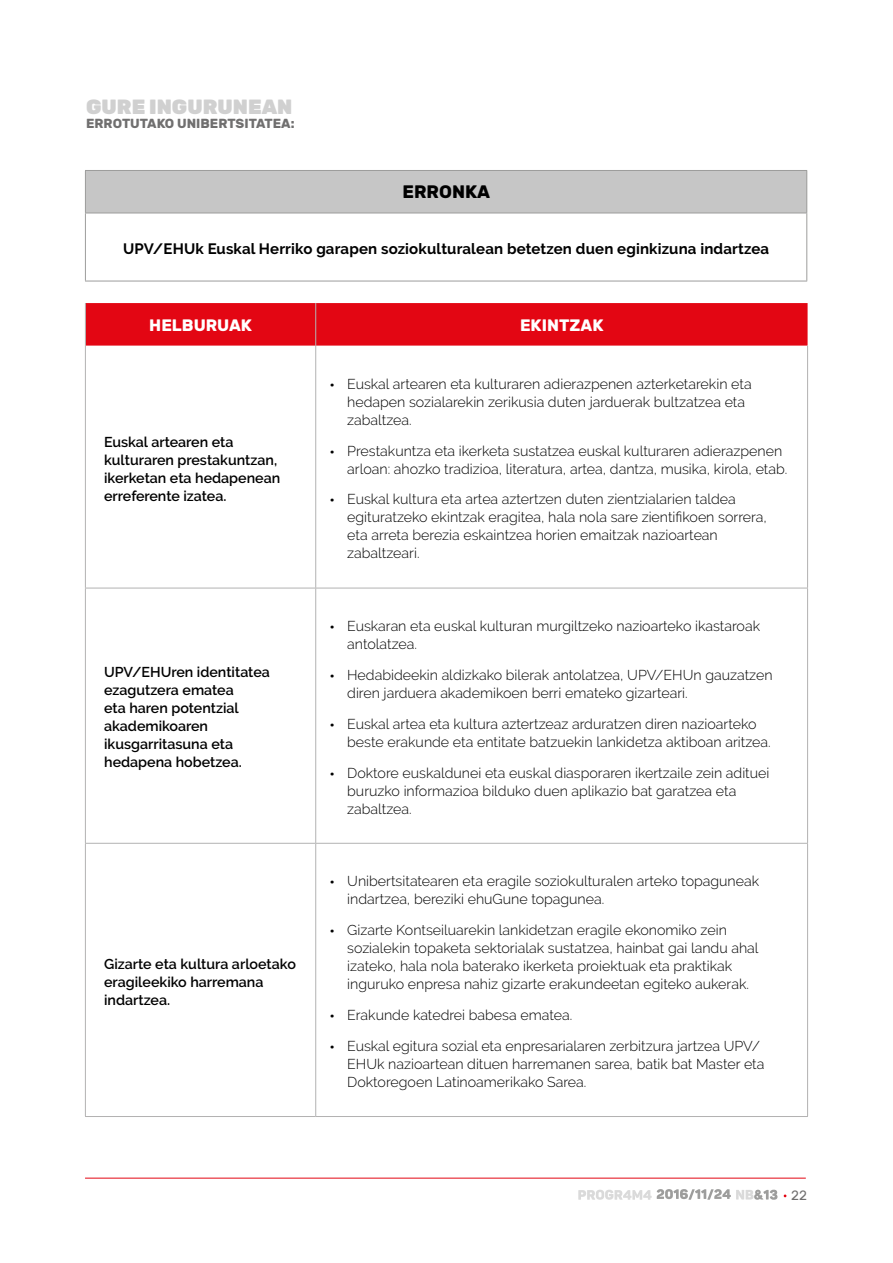
<style>
.page{position:relative;width:893px;height:1263px;background:#fff}
.page>*{position:absolute;margin:0;border:0;box-sizing:border-box;transform-origin:0 0}
.t1{font:900 20.55px "Rubik";color:#d0d0d0}
.t2{font:700 18px "Rubik";color:#000}
.t3{font:700 16.5px "Rubik";color:#fff}
.t4{font:700 15px "Raleway";letter-spacing:.01em;color:#000}
.t5{font:300 14.25px/18px "Raleway";color:#000}
.t6{font:600 14.25px/18px "Raleway";color:#000}
.t7{font:13.5px "Rubik";color:#706f6f}
.t8{font:700 13.05px "Rubik";color:#706f6f}
.s1{font-family:"EHU Sans";font-size:13.5px}
</style>
<div class="page">
<hr style="left:85px;top:1178px;width:721px;height:1px;background:#e30613">
<svg style="left:578px;top:1189px;width:199px;height:11px"></svg>
<div style="left:85px;top:170px;width:722px;height:43px;background:#c6c6c6"></div>
<hr style="left:85px;top:170px;width:722px;height:1px;background:#9d9d9c">
<hr style="left:85px;top:171px;width:1px;height:42px;background:#9d9d9c">
<hr style="left:806px;top:171px;width:1px;height:42px;background:#9d9d9c">
<hr style="left:85px;top:213px;width:722px;height:1px;background:#9d9d9c">
<hr style="left:85px;top:213px;width:1px;height:68px;background:#9d9d9c">
<hr style="left:806px;top:213px;width:1px;height:68px;background:#9d9d9c">
<hr style="left:85px;top:281px;width:722px;height:1px;background:#9d9d9c">
<div style="left:86px;top:303px;width:722px;height:43px;background:#e30613"></div>
<hr style="left:85px;top:303px;width:1px;height:43px;background:#b3b2b2">
<hr style="left:315px;top:303px;width:1px;height:43px;background:#b3b2b2">
<hr style="left:85px;top:346px;width:1px;height:242px;background:#b3b2b2">
<hr style="left:315px;top:346px;width:1px;height:242px;background:#b3b2b2">
<hr style="left:807px;top:346px;width:1px;height:242px;background:#b3b2b2">
<hr style="left:85px;top:588px;width:231px;height:1px;background:#b3b2b2">
<hr style="left:85px;top:588px;width:1px;height:255px;background:#b3b2b2">
<hr style="left:316px;top:588px;width:492px;height:1px;background:#b3b2b2">
<hr style="left:315px;top:588px;width:1px;height:255px;background:#b3b2b2">
<hr style="left:807px;top:588px;width:1px;height:255px;background:#b3b2b2">
<hr style="left:85px;top:843px;width:231px;height:1px;background:#b3b2b2">
<hr style="left:85px;top:844px;width:1px;height:272px;background:#b3b2b2">
<hr style="left:316px;top:843px;width:492px;height:1px;background:#b3b2b2">
<hr style="left:315px;top:844px;width:1px;height:272px;background:#b3b2b2">
<hr style="left:807px;top:844px;width:1px;height:272px;background:#b3b2b2">
<hr style="left:85px;top:1116px;width:231px;height:1px;background:#b3b2b2">
<hr style="left:316px;top:1116px;width:492px;height:1px;background:#b3b2b2">
<h1 class="t1" style="left:86px;top:95px;width:208px">GURE INGURUNEAN</h1>
<p class="t8" style="left:86px;top:115px;width:210px">ERROTUTAKO UNIBERTSITATEA:</p>
<p class="t2" style="left:402px;top:182px;width:89px">ERRONKA</p>
<p class="t4" style="left:123px;top:240px;width:648px">UPV/EHUk Euskal Herriko garapen soziokulturalean betetzen duen eginkizuna indartzea</p>
<p class="t3" style="left:149px;top:315px;width:104px">HELBURUAK</p>
<p class="t3" style="left:520px;top:315px;width:85px">EKINTZAK</p>
<p class="t6" style="left:104px;top:432px;width:178px">Euskal artearen eta kulturaren prestakuntzan, ikerketan eta hedapenean erreferente izatea.</p>
<p class="t6" style="left:104px;top:663px;width:167px">UPV/EHUren identitatea ezagutzera ematea<br>eta haren potentzial akademikoaren ikusgarritasuna eta hedapena hobetzea.</p>
<p class="t6" style="left:104px;top:954px;width:193px">Gizarte eta kultura arloetako eragileekiko harremana indartzea.</p>
<p class="t5" style="left:347px;top:375px;width:406px;text-indent:-17px"><span class="s1">•</span> Euskal artearen eta kulturaren adierazpenen azterketarekin eta hedapen sozialarekin zerikusia duten jarduerak bultzatzea eta zabaltzea.</p>
<p class="t5" style="left:347px;top:441px;width:442px;text-indent:-17px"><span class="s1">•</span> Prestakuntza eta ikerketa sustatzea euskal kulturaren adierazpenen arloan: ahozko tradizioa, literatura, artea, dantza, musika, kirola, etab.</p>
<p class="t5" style="left:347px;top:490px;width:421px;text-indent:-17px"><span class="s1">•</span> Euskal kultura eta artea aztertzen duten zientzialarien taldea egituratzeko ekintzak eragitea, hala nola sare zientifikoen sorrera, eta arreta berezia eskaintzea horien emaitzak nazioartean zabaltzeari.</p>
<p class="t5" style="left:347px;top:617px;width:414px;text-indent:-17px"><span class="s1">•</span> Euskaran eta euskal kulturan murgiltzeko nazioarteko ikastaroak antolatzea.</p>
<p class="t5" style="left:347px;top:666px;width:427px;text-indent:-17px"><span class="s1">•</span> Hedabideekin aldizkako bilerak antolatzea, UPV/EHUn gauzatzen diren jarduera akademikoen berri emateko gizarteari.</p>
<p class="t5" style="left:347px;top:715px;width:425px;text-indent:-17px"><span class="s1">•</span> Euskal artea eta kultura aztertzeaz arduratzen diren nazioarteko beste erakunde eta entitate batzuekin lankidetza aktiboan aritzea.</p>
<p class="t5" style="left:347px;top:763px;width:424px;text-indent:-17px"><span class="s1">•</span> Doktore euskaldunei eta euskal diasporaren ikertzaile zein adituei buruzko informazioa bilduko duen aplikazio bat garatzea eta zabaltzea.</p>
<p class="t5" style="left:347px;top:872px;width:413px;text-indent:-17px"><span class="s1">•</span> Unibertsitatearen eta eragile soziokulturalen arteko topaguneak indartzea, bereziki ehuGune topagunea.</p>
<p class="t5" style="left:347px;top:921px;width:413px;text-indent:-17px"><span class="s1">•</span> Gizarte Kontseiluarekin lankidetzan eragile ekonomiko zein sozialekin topaketa sektorialak sustatzea, hainbat gai landu ahal izateko, hala nola baterako ikerketa proiektuak eta praktikak inguruko enpresa nahiz gizarte erakundeetan egiteko aukerak.</p>
<p class="t5" style="left:330px;top:1006px;width:243px"><span class="s1">•</span> Erakunde katedrei babesa ematea.</p>
<p class="t5" style="left:347px;top:1037px;width:419px;text-indent:-17px"><span class="s1">•</span> Euskal egitura sozial eta enpresarialaren zerbitzura jartzea UPV/<br>EHUk nazioartean dituen harremanen sarea, batik bat Master eta<br>Doktoregoen Latinoamerikako Sarea.</p>
<p class="t7" style="left:791px;top:1188px;width:17px">22</p>
</div>
